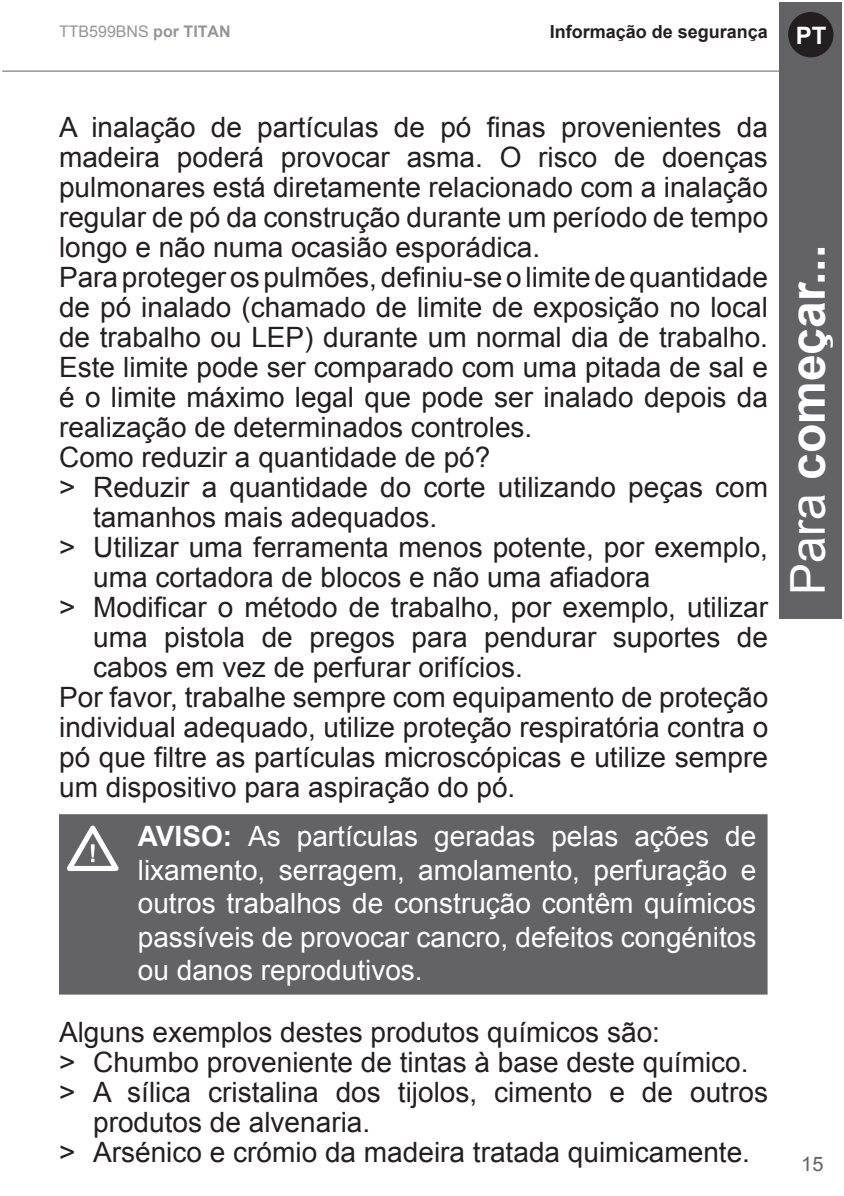
<style>
.page{position:relative;width:844px;height:1196px;background:#fff}
.page>*{position:absolute;margin:0;border:0;box-sizing:border-box;transform-origin:0 0}
.t1{font:700 48px "Arial";color:#fff}
.t2{font:28px "Arial";color:#231f20}
.t3{font:28px/33.6px "Arial";color:#fff;text-align:justify}
.t4{font:700 24px "Arial";color:#fff}
.t5{font:20px "Arial";color:#636366}
.t6{font:700 18px "Arial";color:#231f20}
.t7{font:16px "Arial";color:#939598}
.s1{font-weight:700}
.s2{font-weight:400}
</style>
<div class="page">
<hr style="left:2px;top:70px;width:777px;height:2px;background:#939598">
<div style="left:779px;top:2px;width:62px;height:616px;background:#636366"></div>
<div style="left:59px;top:814px;width:708px;height:180px;background:#636366"></div>
<svg style="left:61px;top:821px;width:64px;height:52px"></svg>
<div style="left:788px;top:12px;width:45px;height:45px;background:#231f20;border-radius:50%"></div>
<p class="t7" style="left:59px;top:21px;width:173px">TTB599BNS <span class="s1">por TITAN</span></p>
<p class="t6" style="left:550px;top:20px;width:220px">Informação de segurança</p>
<p class="t4" style="left:795px;top:20px;width:32px">PT</p>
<p class="t2" style="left:59px;top:108px;width:710px">A inalação de partículas de pó finas provenientes da</p>
<p class="t2" style="left:59px;top:138px;width:710px">madeira poderá provocar asma. O risco de doenças</p>
<p class="t2" style="left:59px;top:168px;width:710px">pulmonares está diretamente relacionado com a inalação</p>
<p class="t2" style="left:59px;top:198px;width:710px">regular de pó da construção durante um período de tempo</p>
<p class="t2" style="left:59px;top:228px;width:482px">longo e não numa ocasião esporádica.</p>
<p class="t2" style="left:59px;top:258px;width:710px">Paraprotegerospulmões,definiu-seolimitedequantidade</p>
<p class="t2" style="left:59px;top:288px;width:710px">de pó inalado (chamado de limite de exposição no local</p>
<p class="t2" style="left:59px;top:318px;width:710px">de trabalho ou LEP) durante um normal dia de trabalho.</p>
<p class="t2" style="left:59px;top:348px;width:710px">Este limite pode ser comparado com uma pitada de sal e</p>
<p class="t2" style="left:59px;top:378px;width:710px">é o limite máximo legal que pode ser inalado depois da</p>
<p class="t2" style="left:59px;top:408px;width:475px">realização de determinados controles.</p>
<p class="t2" style="left:59px;top:438px;width:433px">Como reduzir a quantidade de pó?</p>
<p class="t2" style="left:59px;top:468px;width:710px">&gt; Reduzir a quantidade do corte utilizando peças com</p>
<p class="t2" style="left:93px;top:498px;width:346px">tamanhos mais adequados.</p>
<p class="t2" style="left:59px;top:528px;width:710px">&gt; Utilizar uma ferramenta menos potente, por exemplo,</p>
<p class="t2" style="left:93px;top:558px;width:559px">uma cortadora de blocos e não uma afiadora</p>
<p class="t2" style="left:59px;top:588px;width:710px">&gt; Modificar o método de trabalho, por exemplo, utilizar</p>
<p class="t2" style="left:93px;top:618px;width:676px">uma pistola de pregos para pendurar suportes de</p>
<p class="t2" style="left:93px;top:648px;width:431px">cabos em vez de perfurar orifícios.</p>
<p class="t2" style="left:59px;top:678px;width:710px">Por favor, trabalhe sempre com equipamento de proteção</p>
<p class="t2" style="left:59px;top:708px;width:710px">individual adequado, utilize proteção respiratória contra o</p>
<p class="t2" style="left:59px;top:738px;width:710px">pó que filtre as partículas microscópicas e utilize sempre</p>
<p class="t2" style="left:59px;top:768px;width:458px">um dispositivo para aspiração do pó.</p>
<p class="t3" style="left:138px;top:819px;width:620px"><span class="s1">AVISO:</span> As partículas geradas pelas ações de lixamento, serragem, amolamento, perfuração e outros trabalhos de construção contêm químicos passíveis de provocar cancro, defeitos congénitos ou danos reprodutivos.</p>
<p class="t2" style="left:59px;top:1013px;width:602px">Alguns exemplos destes produtos químicos são:</p>
<p class="t2" style="left:59px;top:1043px;width:691px">&gt; Chumbo proveniente de tintas à base deste químico.</p>
<p class="t2" style="left:59px;top:1073px;width:710px">&gt; A sílica cristalina dos tijolos, cimento e de outros</p>
<p class="t2" style="left:93px;top:1103px;width:279px">produtos de alvenaria.</p>
<p class="t2" style="left:59px;top:1133px;width:692px">&gt; Arsénico e crómio da madeira tratada quimicamente.</p>
<h1 class="t1" style="left:776px;top:595px;width:351px;rotate:-90deg"><span class="s2">Para</span> começar...</h1>
<p class="t5" style="left:801px;top:1150px;width:24px">15</p>
</div>
